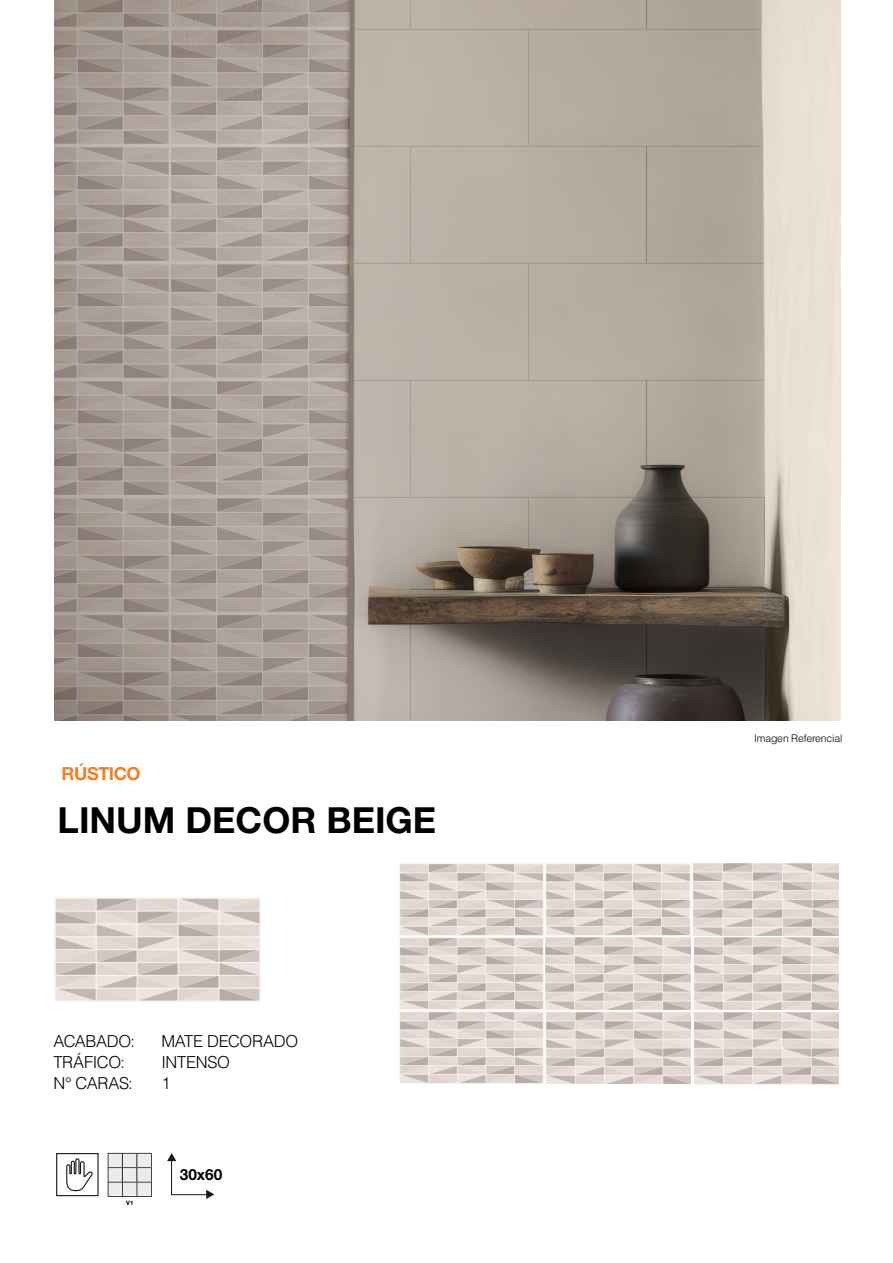
<style>
.page{position:relative;width:893px;height:1263px;background:#fff}
.page>*{position:absolute;margin:0;border:0;box-sizing:border-box;transform-origin:0 0}
.t1{font:700 36px "Helvetica Neue LT Std";color:#000}
.t2{font:700 18px "Helvetica Neue LT Std";letter-spacing:-.025em;color:#f17e22}
.t3{font:300 16.5px "Helvetica LT Std";letter-spacing:-.02em;color:#000}
.t4{font:700 15.45px "Helvetica Neue LT Std";color:#040503}
.t5{font:300 10.5px "Helvetica LT Std";letter-spacing:-.015em;color:#000}
.t6{font:700 6.15px "Helvetica Neue LT Std";color:#000}
</style>
<div class="page">
<img style="left:545px;top:863px;width:145px;height:72px">
<img style="left:545px;top:937px;width:145px;height:72px">
<img style="left:545px;top:1012px;width:145px;height:72px">
<img style="left:693px;top:863px;width:146px;height:147px">
<img style="left:693px;top:1012px;width:146px;height:72px">
<svg style="left:167px;top:1153px;width:47px;height:46px"></svg>
<svg style="left:56px;top:1152px;width:96px;height:45px"></svg>
<img style="left:54px;top:897px;width:207px;height:104px">
<img style="left:400px;top:863px;width:143px;height:72px">
<img style="left:400px;top:937px;width:143px;height:72px">
<img style="left:400px;top:1012px;width:143px;height:72px">
<img style="left:54px;top:0;width:787px;height:721px">
<p class="t2" style="left:62px;top:762px;width:80px">RÚSTICO</p>
<p class="t1" style="left:58px;top:798px;width:380px">LINUM DECOR BEIGE</p>
<p class="t3" style="left:53px;top:1031px;width:83px">ACABADO:</p>
<p class="t3" style="left:161px;top:1031px;width:138px">MATE DECORADO</p>
<p class="t3" style="left:53px;top:1052px;width:73px">TRÁFICO:</p>
<p class="t3" style="left:161px;top:1052px;width:70px">INTENSO</p>
<p class="t3" style="left:53px;top:1073px;width:81px">N° CARAS:</p>
<p class="t3" style="left:161px;top:1073px;width:11px">1</p>
<p class="t6" style="left:126px;top:1199px;width:9px">V1</p>
<p class="t4" style="left:180px;top:1165px;width:44px">30x60</p>
<p class="t5" style="left:754px;top:732px;width:90px">Imagen Referencial</p>
</div>
